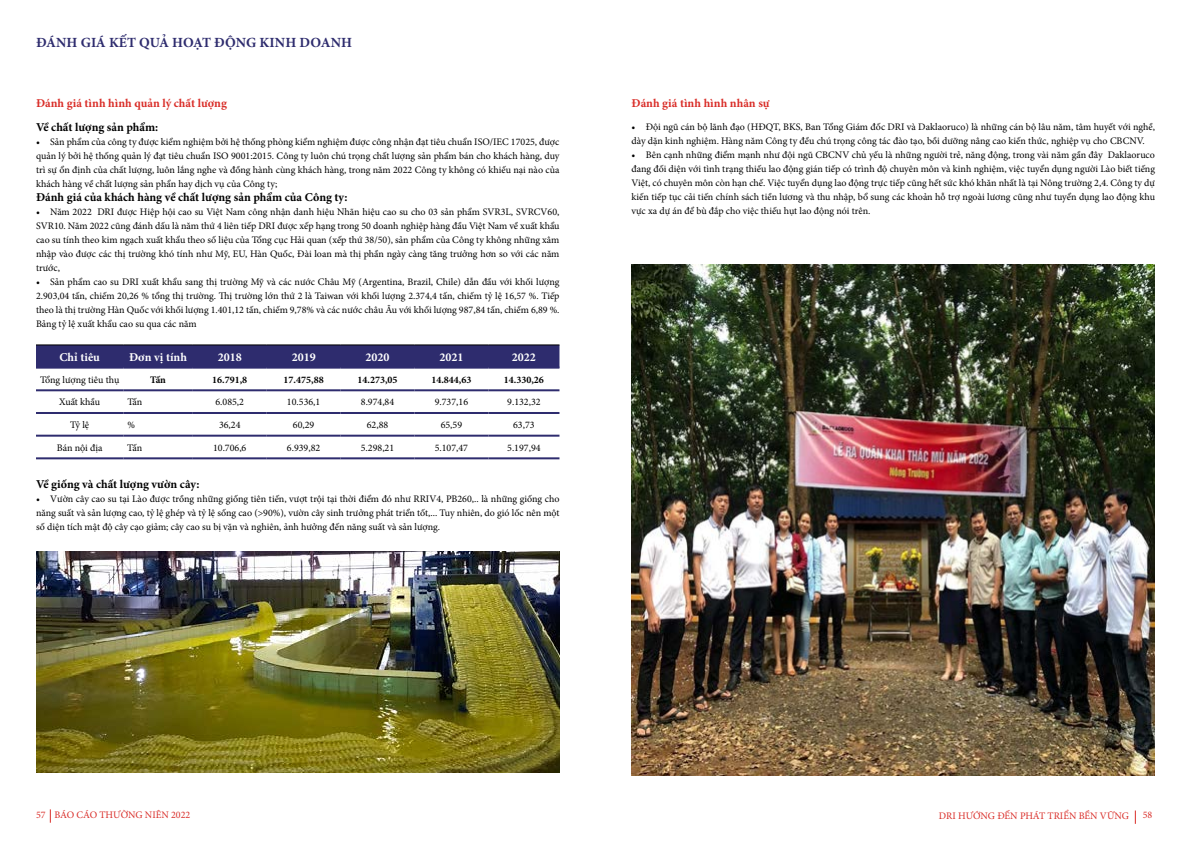
<style>
.page{position:relative;width:1191px;height:842px;background:#fff}
.page>*{position:absolute;margin:0;border:0;box-sizing:border-box;transform-origin:0 0}
.t1{font:700 14px "Minion Pro";letter-spacing:.005em;color:#2e2c6e}
.t2{font:700 12px "Minion Pro";color:#000}
.t3{font:700 12px "Minion Pro";color:#d92d28}
.t4{font:700 12px "Minion Pro";color:#fff}
.t5{font:10px/14px "Minion Pro";color:#000;text-align:justify}
.t6{font:10px "Minion Pro";color:#d92d28}
.t7{font:700 10px "Minion Pro";color:#000}
</style>
<div class="page">
<img style="left:36px;top:551px;width:523px;height:221px">
<div style="left:36px;top:345px;width:523px;height:22px;background:#2e2c6e"></div>
<hr style="left:36px;top:344px;width:87px;height:1px;background:#000">
<hr style="left:123px;top:344px;width:70px;height:1px;background:#000">
<hr style="left:193px;top:344px;width:74px;height:1px;background:#000">
<hr style="left:267px;top:344px;width:73px;height:1px;background:#000">
<hr style="left:340px;top:344px;width:74px;height:1px;background:#000">
<hr style="left:414px;top:344px;width:74px;height:1px;background:#000">
<hr style="left:488px;top:344px;width:71px;height:1px;background:#000">
<hr style="left:36px;top:367px;width:87px;height:2px;background:#2e2c6e">
<hr style="left:123px;top:367px;width:70px;height:2px;background:#2e2c6e">
<hr style="left:193px;top:367px;width:74px;height:2px;background:#2e2c6e">
<hr style="left:267px;top:367px;width:73px;height:2px;background:#2e2c6e">
<hr style="left:340px;top:367px;width:74px;height:2px;background:#2e2c6e">
<hr style="left:414px;top:367px;width:74px;height:2px;background:#2e2c6e">
<hr style="left:488px;top:367px;width:71px;height:2px;background:#2e2c6e">
<hr style="left:36px;top:389px;width:87px;height:2px;background:#2e2c6e">
<hr style="left:123px;top:389px;width:70px;height:2px;background:#2e2c6e">
<hr style="left:193px;top:389px;width:74px;height:2px;background:#2e2c6e">
<hr style="left:267px;top:389px;width:73px;height:2px;background:#2e2c6e">
<hr style="left:340px;top:389px;width:74px;height:2px;background:#2e2c6e">
<hr style="left:414px;top:389px;width:74px;height:2px;background:#2e2c6e">
<hr style="left:488px;top:389px;width:71px;height:2px;background:#2e2c6e">
<hr style="left:36px;top:412px;width:87px;height:2px;background:#2e2c6e">
<hr style="left:123px;top:412px;width:70px;height:2px;background:#2e2c6e">
<hr style="left:193px;top:412px;width:74px;height:2px;background:#2e2c6e">
<hr style="left:267px;top:412px;width:73px;height:2px;background:#2e2c6e">
<hr style="left:340px;top:412px;width:74px;height:2px;background:#2e2c6e">
<hr style="left:414px;top:412px;width:74px;height:2px;background:#2e2c6e">
<hr style="left:488px;top:412px;width:71px;height:2px;background:#2e2c6e">
<hr style="left:36px;top:435px;width:87px;height:2px;background:#2e2c6e">
<hr style="left:123px;top:435px;width:70px;height:2px;background:#2e2c6e">
<hr style="left:193px;top:435px;width:74px;height:2px;background:#2e2c6e">
<hr style="left:267px;top:435px;width:73px;height:2px;background:#2e2c6e">
<hr style="left:340px;top:435px;width:74px;height:2px;background:#2e2c6e">
<hr style="left:414px;top:435px;width:74px;height:2px;background:#2e2c6e">
<hr style="left:488px;top:435px;width:71px;height:2px;background:#2e2c6e">
<hr style="left:36px;top:457px;width:87px;height:2px;background:#2e2c6e">
<hr style="left:123px;top:457px;width:70px;height:2px;background:#2e2c6e">
<hr style="left:193px;top:457px;width:74px;height:2px;background:#2e2c6e">
<hr style="left:267px;top:457px;width:73px;height:2px;background:#2e2c6e">
<hr style="left:340px;top:457px;width:74px;height:2px;background:#2e2c6e">
<hr style="left:414px;top:457px;width:74px;height:2px;background:#2e2c6e">
<hr style="left:488px;top:457px;width:71px;height:2px;background:#2e2c6e">
<img style="left:631px;top:264px;width:524px;height:511px">
<svg style="left:50px;top:809px;width:1px;height:14px"></svg>
<svg style="left:1134px;top:810px;width:1px;height:14px"></svg>
<h1 class="t1" style="left:36px;top:33px;width:317px">ĐÁNH GIÁ KẾT QUẢ HOẠT ĐỘNG KINH DOANH</h1>
<p class="t3" style="left:36px;top:94px;width:192px">Đánh giá tình hình quản lý chất lượng</p>
<p class="t3" style="left:631px;top:94px;width:140px">Đánh giá tình hình nhân sự</p>
<p class="t2" style="left:36px;top:119px;width:124px">Về chất lượng sản phẩm:</p>
<p class="t5" style="left:36px;top:135px;width:525px">• Sản phẩm của công ty được kiểm nghiệm bởi hệ thống phòng kiểm nghiệm được công nhận đạt tiêu chuẩn ISO/IEC 17025, được quản lý bởi hệ thống quản lý đạt tiêu chuẩn ISO 9001:2015. Công ty luôn chú trọng chất lượng sản phẩm bán cho khách hàng, duy trì sự ổn định của chất lượng, luôn lắng nghe và đồng hành cùng khách hàng, trong năm 2022 Công ty không có khiếu nại nào của khách hàng về chất lượng sản phẩn hay dịch vụ của Công ty;</p>
<p class="t2" style="left:36px;top:189px;width:313px">Đánh giá của khách hàng về chất lượng sản phẩm của Công ty:</p>
<p class="t5" style="left:36px;top:205px;width:525px">• Năm 2022 DRI được Hiệp hội cao su Việt Nam công nhận danh hiệu Nhãn hiệu cao su cho 03 sản phẩm SVR3L, SVRCV60, SVR10. Năm 2022 cũng đánh dấu là năm thứ 4 liên tiếp DRI được xếp hạng trong 50 doanh nghiệp hàng đầu Việt Nam về xuất khẩu cao su tính theo kim ngạch xuất khẩu theo số liệu của Tổng cục Hải quan (xếp thứ 38/50), sản phẩm của Công ty không những xâm nhập vào được các thị trường khó tính như Mỹ, EU, Hàn Quốc, Đài loan mà thị phần ngày càng tăng trưởng hơn so với các năm trước,</p>
<p class="t5" style="left:36px;top:275px;width:525px">• Sản phẩm cao su DRI xuất khẩu sang thị trường Mỹ và các nước Châu Mỹ (Argentina, Brazil, Chile) dẫn đầu với khối lượng 2.903,04 tấn, chiếm 20,26 % tổng thị trường. Thị trường lớn thứ 2 là Taiwan với khối lượng 2.374,4 tấn, chiếm tỷ lệ 16,57 %. Tiếp theo là thị trường Hàn Quốc với khối lượng 1.401,12 tấn, chiếm 9,78% và các nước châu Âu với khối lượng 987,84 tấn, chiếm 6,89 %.<br>Bảng tỷ lệ xuất khẩu cao su qua các năm</p>
<p class="t4" style="left:59px;top:348px;width:42px">Chỉ tiêu</p>
<p class="t4" style="left:129px;top:348px;width:59px">Đơn vị tính</p>
<p class="t4" style="left:218px;top:348px;width:25px">2018</p>
<p class="t4" style="left:292px;top:348px;width:25px">2019</p>
<p class="t4" style="left:365px;top:348px;width:25px">2020</p>
<p class="t4" style="left:439px;top:348px;width:25px">2021</p>
<p class="t4" style="left:512px;top:348px;width:26px">2022</p>
<p class="t5" style="left:40px;top:372px;width:81px">Tổng lượng tiêu thụ</p>
<p class="t7" style="left:150px;top:372px;width:17px">Tấn</p>
<p class="t7" style="left:212px;top:372px;width:37px">16.791,8</p>
<p class="t7" style="left:284px;top:372px;width:42px">17.475,88</p>
<p class="t7" style="left:357px;top:372px;width:42px">14.273,05</p>
<p class="t7" style="left:431px;top:372px;width:42px">14.844,63</p>
<p class="t7" style="left:504px;top:372px;width:42px">14.330,26</p>
<p class="t5" style="left:59px;top:395px;width:42px">Xuất khầu</p>
<p class="t5" style="left:127px;top:395px;width:17px">Tấn</p>
<p class="t5" style="left:215px;top:395px;width:30px">6.085,2</p>
<p class="t5" style="left:287px;top:395px;width:35px">10.536,1</p>
<p class="t5" style="left:361px;top:395px;width:35px">8.974,84</p>
<p class="t5" style="left:435px;top:395px;width:35px">9.737,16</p>
<p class="t5" style="left:507px;top:395px;width:35px">9.132,32</p>
<p class="t5" style="left:70px;top:418px;width:21px">Tỷ lệ</p>
<p class="t5" style="left:127px;top:418px;width:9px">%</p>
<p class="t5" style="left:219px;top:418px;width:23px">36,24</p>
<p class="t5" style="left:293px;top:418px;width:23px">60,29</p>
<p class="t5" style="left:367px;top:418px;width:23px">62,88</p>
<p class="t5" style="left:441px;top:418px;width:23px">65,59</p>
<p class="t5" style="left:513px;top:418px;width:23px">63,73</p>
<p class="t5" style="left:57px;top:440px;width:47px">Bán nội địa</p>
<p class="t5" style="left:127px;top:440px;width:17px">Tấn</p>
<p class="t5" style="left:213px;top:440px;width:35px">10.706,6</p>
<p class="t5" style="left:287px;top:440px;width:35px">6.939,82</p>
<p class="t5" style="left:361px;top:440px;width:35px">5.298,21</p>
<p class="t5" style="left:435px;top:440px;width:35px">5.107,47</p>
<p class="t5" style="left:507px;top:440px;width:35px">5.197,94</p>
<p class="t2" style="left:36px;top:476px;width:165px">Về giống và chất lượng vườn cây:</p>
<p class="t5" style="left:36px;top:492px;width:525px">• Vườn cây cao su tại Lào được trồng những giống tiên tiến, vượt trội tại thời điểm đó như RRIV4, PB260,.. là những giống cho năng suất và sản lượng cao, tỷ lệ ghép và tỷ lệ sống cao (&gt;90%), vườn cây sinh trưởng phát triển tốt,... Tuy nhiên, do gió lốc nên một số diện tích mật độ cây cạo giảm; cây cao su bị vặn và nghiên, ảnh hưởng đến năng suất và sản lượng.</p>
<p class="t5" style="left:631px;top:120px;width:525px">• Đội ngũ cán bộ lãnh đạo (HĐQT, BKS, Ban Tổng Giám đốc DRI và Daklaoruco) là những cán bộ lâu năm, tâm huyết với nghề, dày dặn kinh nghiệm. Hàng năm Công ty đều chú trọng công tác đào tạo, bồi dưỡng nâng cao kiến thức, nghiệp vụ cho CBCNV.</p>
<p class="t5" style="left:631px;top:148px;width:525px">• Bên cạnh những điểm mạnh như đội ngũ CBCNV chủ yếu là những người trẻ, năng động, trong vài năm gần đây Daklaoruco đang đối diện với tình trạng thiếu lao động gián tiếp có trình độ chuyên môn và kinh nghiệm, việc tuyển dụng người Lào biết tiếng Việt, có chuyên môn còn hạn chế. Việc tuyển dụng lao động trực tiếp cũng hết sức khó khăn nhất là tại Nông trường 2,4. Công ty dự kiến tiếp tục cải tiến chính sách tiền lương và thu nhập, bổ sung các khoản hỗ trợ ngoài lương cũng như tuyển dụng lao động khu vực xa dự án để bù đắp cho việc thiếu hụt lao động nói trên.</p>
<p class="t6" style="left:36px;top:808px;width:156px">57 BÁO CÁO THƯỜNG NIÊN 2022</p>
<p class="t6" style="left:939px;top:809px;width:191px">DRI HƯỚNG ĐẾN PHÁT TRIỂN BỀN VỮNG</p>
<p class="t6" style="left:1142px;top:808px;width:11px">58</p>
</div>
